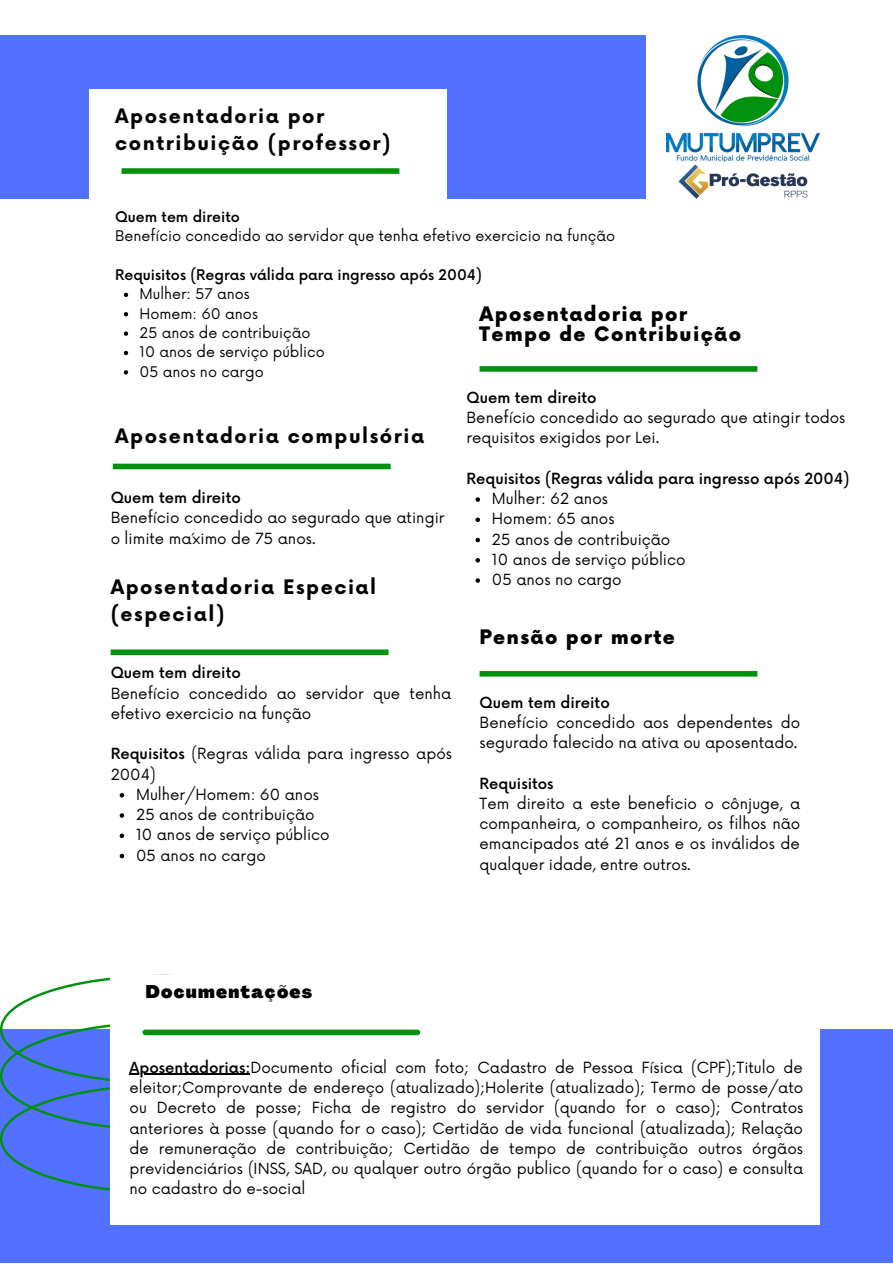
<style>
.page{position:relative;width:893px;height:1264px;background:#fff}
.page>*{position:absolute;margin:0;border:0;box-sizing:border-box;transform-origin:0 0}
.t1{font:700 19.5px/27px "Now";letter-spacing:.08em;color:#000}
.t2{font:900 19.5px/20.2px "Now";letter-spacing:.07em;color:#000}
.t3{font:900 18px "Agrandir";letter-spacing:.07em;color:#000}
.t4{font:15px/20.2px "Now";color:#000}
.t5{font:500 15px "Now";color:#000}
.t6{font:14.4px "Now";color:#000}
.t7{font:500 14.4px "Now";color:#000}
.s1{font-weight:500}
.s2{color:#fff}
</style>
<div class="page">
<div style="left:0;top:35px;width:645px;height:163px;background:#5271ff"></div>
<div style="left:89px;top:89px;width:357px;height:338px;background:#fff"></div>
<div style="left:0;top:1029px;width:892px;height:233px;background:#5271ff"></div>
<svg style="left:0;top:977px;width:111px;height:216px"></svg>
<div style="left:111px;top:974px;width:708px;height:250px;background:#fff"></div>
<div style="left:122px;top:168px;width:277px;height:6px;background:#00910f"></div>
<div style="left:113px;top:463px;width:277px;height:6px;background:#00910f"></div>
<div style="left:479px;top:366px;width:278px;height:6px;background:#00910f"></div>
<div style="left:145px;top:1029px;width:272px;height:6px;background:#00910f"></div>
<svg style="left:124px;top:293px;width:4px;height:4px"></svg>
<svg style="left:124px;top:312px;width:4px;height:4px"></svg>
<svg style="left:124px;top:331px;width:4px;height:5px"></svg>
<svg style="left:124px;top:351px;width:4px;height:4px"></svg>
<svg style="left:124px;top:370px;width:4px;height:4px"></svg>
<svg style="left:475px;top:497px;width:5px;height:5px"></svg>
<svg style="left:475px;top:517px;width:5px;height:5px"></svg>
<svg style="left:475px;top:538px;width:5px;height:4px"></svg>
<svg style="left:475px;top:558px;width:5px;height:4px"></svg>
<svg style="left:475px;top:578px;width:5px;height:4px"></svg>
<hr style="left:129px;top:1073px;width:121px;height:2px;background:#000">
<img style="left:667px;top:35px;width:152px;height:164px">
<div style="left:111px;top:649px;width:277px;height:6px;background:#00910f"></div>
<svg style="left:120px;top:793px;width:4px;height:4px"></svg>
<svg style="left:120px;top:813px;width:4px;height:4px"></svg>
<svg style="left:120px;top:833px;width:4px;height:5px"></svg>
<svg style="left:120px;top:853px;width:4px;height:5px"></svg>
<div style="left:479px;top:671px;width:278px;height:5px;background:#00910f"></div>
<p class="t1" style="left:115px;top:103px;width:277px">Aposentadoria por contribuição (professor)</p>
<p class="t7" style="left:115px;top:209px;width:126px">Quem tem direito</p>
<p class="t6" style="left:115px;top:228px;width:501px">Benefício concedido ao servidor que tenha efetivo exercicio na função</p>
<p class="t7" style="left:115px;top:267px;width:368px">Requisitos (Regras válida para ingresso após 2004)</p>
<p class="t6" style="left:140px;top:286px;width:112px">Mulher: 57 anos</p>
<p class="t6" style="left:140px;top:305px;width:120px">Homem: 60 anos</p>
<p class="t6" style="left:140px;top:325px;width:172px">25 anos de contribuição</p>
<p class="t6" style="left:140px;top:344px;width:187px">10 anos de serviço público</p>
<p class="t6" style="left:140px;top:363px;width:126px">05 anos no cargo</p>
<p class="t2" style="left:479px;top:305px;width:263px">Aposentadoria por<br>Tempo de Contribuição</p>
<p class="t1" style="left:115px;top:424px;width:310px">Aposentadoria compulsória</p>
<p class="t5" style="left:111px;top:489px;width:132px">Quem tem direito</p>
<p class="t4" style="left:111px;top:508px;width:335px">Benefício concedido ao segurado que atingir o limite ma´ximo de 75 anos.</p>
<p class="t1" style="left:111px;top:574px;width:267px">Aposentadoria Especial (especial)</p>
<p class="t5" style="left:111px;top:665px;width:132px">Quem tem direito</p>
<p class="t4" style="left:111px;top:683px;width:342px">Benefício concedido ao servidor que tenha efetivo exercicio na função</p>
<p class="t4" style="left:111px;top:744px;width:343px"><span class="s1">Requisitos</span> (Regras válida para ingresso após<br>2004)</p>
<p class="t4" style="left:136px;top:785px;width:184px">Mulher/Homem: 60 anos</p>
<p class="t4" style="left:136px;top:805px;width:180px">25 anos de contribuição</p>
<p class="t4" style="left:136px;top:825px;width:195px">10 anos de serviço público</p>
<p class="t4" style="left:136px;top:845px;width:131px">05 anos no cargo</p>
<p class="t5" style="left:466px;top:389px;width:132px">Quem tem direito</p>
<p class="t4" style="left:466px;top:408px;width:380px">Benefício concedido ao segurado que atingir todos requisitos exigidos por Lei.</p>
<p class="t5" style="left:466px;top:470px;width:384px">Requisitos (Regras válida para ingresso após 2004)</p>
<p class="t4" style="left:492px;top:489px;width:117px">Mulher: 62 anos</p>
<p class="t4" style="left:492px;top:509px;width:124px">Homem: 65 anos</p>
<p class="t4" style="left:492px;top:530px;width:180px">25 anos de contribuição</p>
<p class="t4" style="left:492px;top:550px;width:195px">10 anos de serviço público</p>
<p class="t4" style="left:492px;top:570px;width:131px">05 anos no cargo</p>
<p class="t2" style="left:479px;top:627px;width:197px">Pensão por morte</p>
<p class="t5" style="left:479px;top:694px;width:132px">Quem tem direito</p>
<p class="t4" style="left:479px;top:713px;width:322px">Benefício concedido aos dependentes do segurado falecido na ativa ou aposentado.</p>
<p class="t5" style="left:479px;top:775px;width:76px">Requisitos</p>
<p class="t4" style="left:479px;top:794px;width:322px;text-align:justify">Tem direito a este beneficio o cônjuge, a companheira, o companheiro, os filhos não emancipados até 21 anos e os inválidos de qualquer idade, entre outros.</p>
<p class="t3" style="left:130px;top:984px;width:184px"><span class="s2">D</span>Documentações</p>
<p class="t4" style="left:129px;top:1057px;width:675px;text-align:justify"><span class="s1">Aposentadorias:</span>Documento oficial com foto; Cadastro de Pessoa Física (CPF);Titulo de eleitor;Comprovante de endereço (atualizado);Holerite (atualizado); Termo de posse/ato ou Decreto de posse; Ficha de registro do servidor (quando for o caso); Contratos anteriores à posse (quando for o caso); Certidão de vida funcional (atualizada); Relação de remuneração de contribuição; Certidão de tempo de contribuição outros órgãos previdenciários (INSS, SAD, ou qualquer outro órgão publico (quando for o caso) e consulta no cadastro do e-social</p>
</div>
